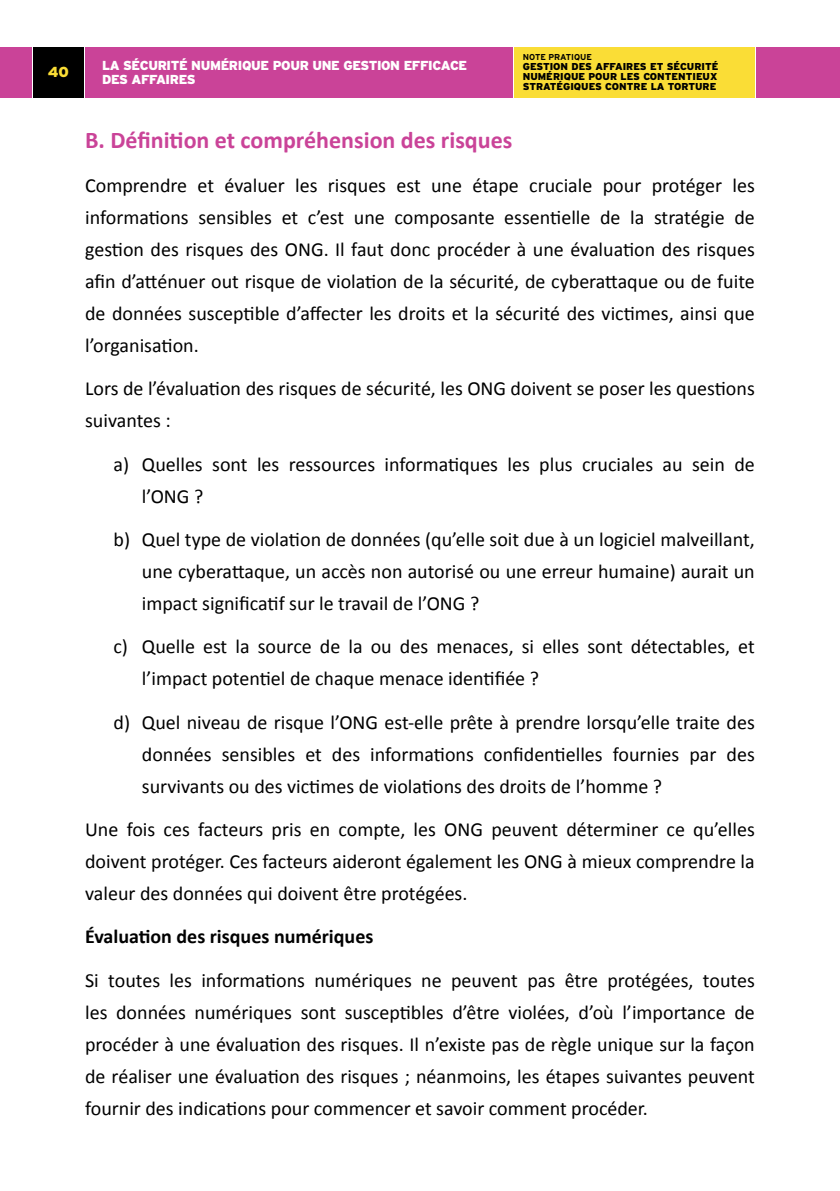
<style>
.page{position:relative;width:840px;height:1191px;background:#fff}
.page>*{position:absolute;margin:0;border:0;box-sizing:border-box;transform-origin:0 0}
.t1{font:700 24px "Calibri";color:#ca4398}
.t2{font:20px/32px "Calibri";color:#000;text-align:justify}
.t3{font:700 20px "Calibri";color:#000}
.t4{font:900 14.6px "Interstate";color:#fadd36}
.t5{font:900 13px/14px "Interstate";letter-spacing:-.03em;color:#fff}
.t6{font:900 10px/10px "Interstate";color:#000;text-align:justify}
.t7{font:700 8.6px "Interstate";color:#000}
</style>
<div class="page">
<div style="left:85px;top:47px;width:427px;height:51px;background:#ca4398"></div>
<div style="left:755px;top:47px;width:84px;height:51px;background:#ca4398"></div>
<div style="left:0;top:47px;width:31px;height:51px;background:#ca4398"></div>
<div style="left:33px;top:47px;width:51px;height:51px;background:#000"></div>
<div style="left:514px;top:47px;width:240px;height:51px;background:#fadd36"></div>
<p class="t4" style="left:48px;top:64px;width:23px">40</p>
<p class="t5" style="left:102px;top:59px;width:366px">LA SÉCURITÉ NUMÉRIQUE POUR UNE GESTION EFFICACE<br>DES AFFAIRES</p>
<p class="t7" style="left:522px;top:52px;width:71px">NOTE PRATIQUE</p>
<p class="t6" style="left:522px;top:61px;width:197px">GESTION DES AFFAIRES ET SÉCURITÉ NUMÉRIQUE POUR LES CONTENTIEUX STRATÉGIQUES CONTRE LA TORTURE</p>
<p class="t1" style="left:85px;top:126px;width:428px">B. Définition et compréhension des risques</p>
<p class="t2" style="left:85px;top:168px;width:670px">Comprendre et évaluer les risques est une étape cruciale pour protéger les informations sensibles et c’est une composante essentielle de la stratégie de gestion des risques des ONG. Il faut donc procéder à une évaluation des risques afin d’atténuer out risque de violation de la sécurité, de cyberattaque ou de fuite de données susceptible d’affecter les droits et la sécurité des victimes, ainsi que l’organisation.</p>
<p class="t2" style="left:85px;top:371px;width:670px">Lors de l’évaluation des risques de sécurité, les ONG doivent se poser les questions suivantes :</p>
<p class="t2" style="left:142px;top:447px;width:614px;text-indent:-28px">a) Quelles sont les ressources informatiques les plus cruciales au sein de l’ONG ?</p>
<p class="t2" style="left:142px;top:522px;width:614px;text-indent:-28px">b) Quel type de violation de données (qu’elle soit due à un logiciel malveillant, une cyberattaque, un accès non autorisé ou une erreur humaine) aurait un impact significatif sur le travail de l’ONG ?</p>
<p class="t2" style="left:142px;top:630px;width:614px;text-indent:-28px">c) Quelle est la source de la ou des menaces, si elles sont détectables, et l’impact potentiel de chaque menace identifiée ?</p>
<p class="t2" style="left:142px;top:705px;width:614px;text-indent:-28px">d) Quel niveau de risque l’ONG est-elle prête à prendre lorsqu’elle traite des données sensibles et des informations confidentielles fournies par des survivants ou des victimes de violations des droits de l’homme ?</p>
<p class="t2" style="left:85px;top:812px;width:670px">Une fois ces facteurs pris en compte, les ONG peuvent déterminer ce qu’elles doivent protéger. Ces facteurs aideront également les ONG à mieux comprendre la valeur des données qui doivent être protégées.</p>
<p class="t3" style="left:85px;top:924px;width:290px">Évaluation des risques numériques</p>
<p class="t2" style="left:85px;top:963px;width:670px">Si toutes les informations numériques ne peuvent pas être protégées, toutes les données numériques sont susceptibles d’être violées, d’où l’importance de procéder à une évaluation des risques. Il n’existe pas de règle unique sur la façon de réaliser une évaluation des risques ; néanmoins, les étapes suivantes peuvent fournir des indications pour commencer et savoir comment procéder.</p>
</div>
